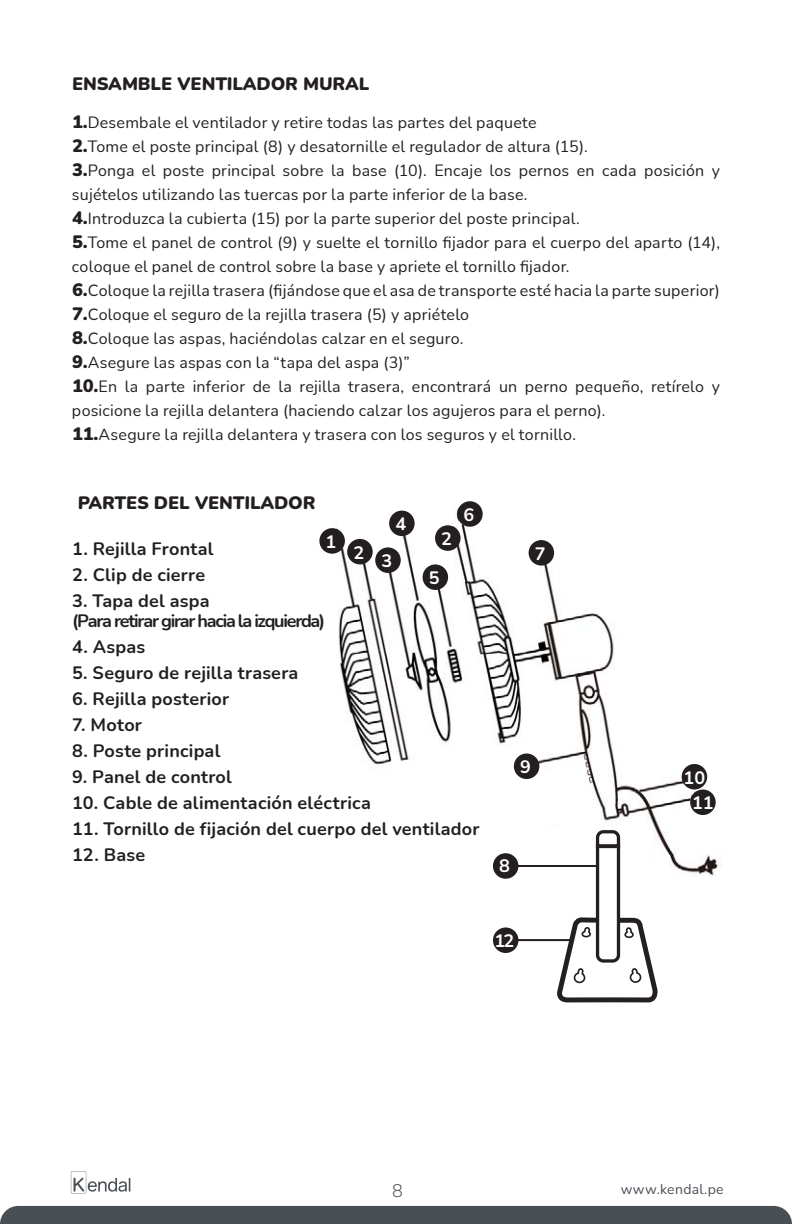
<style>
.page{position:relative;width:792px;height:1224px;background:#fff}
.page>*{position:absolute;margin:0;border:0;box-sizing:border-box;transform-origin:0 0}
.t1{font:700 18px "Nunito";letter-spacing:.01em;color:#231f20}
.t2{font:900 18px "Nunito";color:#231f20}
.t3{font:700 18px "Nunito";letter-spacing:-.07em;color:#231f20}
.t4{font:700 18px "Nunito";color:#fff}
.t5{font:300 18px "Nunito";color:#57585a}
.t6{font:16px/24px "Nunito";letter-spacing:.015em;color:#231f20}
.t7{font:14px "Nunito";letter-spacing:.025em;color:#4a4f55}
.s1{font-weight:900;font-size:18px}
</style>
<div class="page">
<svg style="left:71px;top:1171px;width:59px;height:22px"></svg>
<div style="left:0;top:1206px;width:792px;height:18px;background:#4a4f55"></div>
<img style="left:325px;top:502px;width:397px;height:430px">
<div style="left:319px;top:528px;width:26px;height:26px;background:#231f20;border-radius:50%"></div>
<div style="left:347px;top:539px;width:26px;height:25px;background:#231f20;border-radius:50%"></div>
<div style="left:375px;top:547px;width:26px;height:26px;background:#231f20;border-radius:50%"></div>
<div style="left:389px;top:511px;width:26px;height:25px;background:#231f20;border-radius:50%"></div>
<div style="left:423px;top:564px;width:25px;height:26px;background:#231f20;border-radius:50%"></div>
<div style="left:435px;top:525px;width:26px;height:26px;background:#231f20;border-radius:50%"></div>
<div style="left:457px;top:501px;width:26px;height:26px;background:#231f20;border-radius:50%"></div>
<div style="left:529px;top:540px;width:25px;height:26px;background:#231f20;border-radius:50%"></div>
<div style="left:514px;top:754px;width:25px;height:25px;background:#231f20;border-radius:50%"></div>
<div style="left:682px;top:764px;width:25px;height:26px;background:#231f20;border-radius:50%"></div>
<div style="left:690px;top:790px;width:26px;height:25px;background:#231f20;border-radius:50%"></div>
<div style="left:493px;top:927px;width:25px;height:26px;background:#231f20;border-radius:50%"></div>
<div style="left:493px;top:853px;width:25px;height:26px;background:#231f20;border-radius:50%"></div>
<div style="left:539px;top:825px;width:113px;height:66px;background:#fff"></div>
<hr style="left:516px;top:865px;width:82px;height:2px;background:#231f20">
<hr style="left:516px;top:939px;width:57px;height:2px;background:#231f20">
<svg style="left:555px;top:828px;width:105px;height:175px"></svg>
<p class="t2" style="left:72px;top:71px;width:299px">ENSAMBLE VENTILADOR MURAL</p>
<p class="t6" style="left:72px;top:110px;width:466px"><span class="s1">1.</span>Desembale el ventilador y retire todas las partes del paquete</p>
<p class="t6" style="left:72px;top:134px;width:517px"><span class="s1">2.</span>Tome el poste principal (8) y desatornille el regulador de altura (15).</p>
<p class="t6" style="left:72px;top:158px;width:650px"><span class="s1">3.</span>Ponga el poste principal sobre la base (10). Encaje los pernos en cada posición y sujételos utilizando las tuercas por la parte inferior de la base.</p>
<p class="t6" style="left:72px;top:206px;width:509px"><span class="s1">4.</span>Introduzca la cubierta (15) por la parte superior del poste principal.</p>
<p class="t6" style="left:72px;top:230px;width:650px"><span class="s1">5.</span>Tome el panel de control (9) y suelte el tornillo fijador para el cuerpo del aparto (14), coloque el panel de control sobre la base y apriete el tornillo fijador.</p>
<p class="t6" style="left:72px;top:278px;width:649px"><span class="s1">6.</span>Coloque la rejilla trasera (fijándose que el asa de transporte esté hacia la parte superior)</p>
<p class="t6" style="left:72px;top:302px;width:399px"><span class="s1">7.</span>Coloque el seguro de la rejilla trasera (5) y apriételo</p>
<p class="t6" style="left:72px;top:326px;width:393px"><span class="s1">8.</span>Coloque las aspas, haciéndolas calzar en el seguro.</p>
<p class="t6" style="left:72px;top:350px;width:339px"><span class="s1">9.</span>Asegure las aspas con la “tapa del aspa (3)”</p>
<p class="t6" style="left:72px;top:374px;width:649px"><span class="s1">10.</span>En la parte inferior de la rejilla trasera, encontrará un perno pequeño, retírelo y posicione la rejilla delantera (haciendo calzar los agujeros para el perno).</p>
<p class="t6" style="left:72px;top:422px;width:506px"><span class="s1">11.</span>Asegure la rejilla delantera y trasera con los seguros y el tornillo.</p>
<p class="t2" style="left:78px;top:489px;width:240px">PARTES DEL VENTILADOR</p>
<p class="t1" style="left:72px;top:536px;width:143px">1. Rejilla Frontal</p>
<p class="t1" style="left:72px;top:562px;width:135px">2. Clip de cierre</p>
<p class="t1" style="left:72px;top:588px;width:139px">3. Tapa del aspa</p>
<p class="t3" style="left:72px;top:608px;width:255px">(Para retirar girar hacia la izquierda)</p>
<p class="t1" style="left:72px;top:634px;width:75px">4. Aspas</p>
<p class="t1" style="left:72px;top:660px;width:228px">5. Seguro de rejilla trasera</p>
<p class="t1" style="left:72px;top:686px;width:159px">6. Rejilla posterior</p>
<p class="t1" style="left:72px;top:712px;width:71px">7. Motor</p>
<p class="t1" style="left:72px;top:738px;width:150px">8. Poste principal</p>
<p class="t1" style="left:72px;top:764px;width:161px">9. Panel de control</p>
<p class="t1" style="left:72px;top:790px;width:300px">10. Cable de alimentación eléctrica</p>
<p class="t1" style="left:72px;top:816px;width:409px">11. Tornillo de fijación del cuerpo del ventilador</p>
<p class="t1" style="left:72px;top:842px;width:75px">12. Base</p>
<p class="t4" style="left:463px;top:502px;width:12px">6</p>
<p class="t4" style="left:395px;top:511px;width:12px">4</p>
<p class="t4" style="left:441px;top:526px;width:12px">2</p>
<p class="t4" style="left:326px;top:529px;width:12px">1</p>
<p class="t4" style="left:353px;top:540px;width:12px">2</p>
<p class="t4" style="left:381px;top:548px;width:12px">3</p>
<p class="t4" style="left:429px;top:565px;width:12px">5</p>
<p class="t4" style="left:535px;top:541px;width:12px">7</p>
<p class="t4" style="left:520px;top:754px;width:12px">9</p>
<p class="t4" style="left:499px;top:853px;width:12px">8</p>
<p class="t4" style="left:495px;top:928px;width:21px">12</p>
<p class="t4" style="left:684px;top:765px;width:23px">10</p>
<p class="t4" style="left:692px;top:790px;width:23px">11</p>
<p class="t5" style="left:392px;top:1178px;width:12px">8</p>
<p class="t7" style="left:621px;top:1179px;width:104px">www.kendal.pe</p>
</div>
